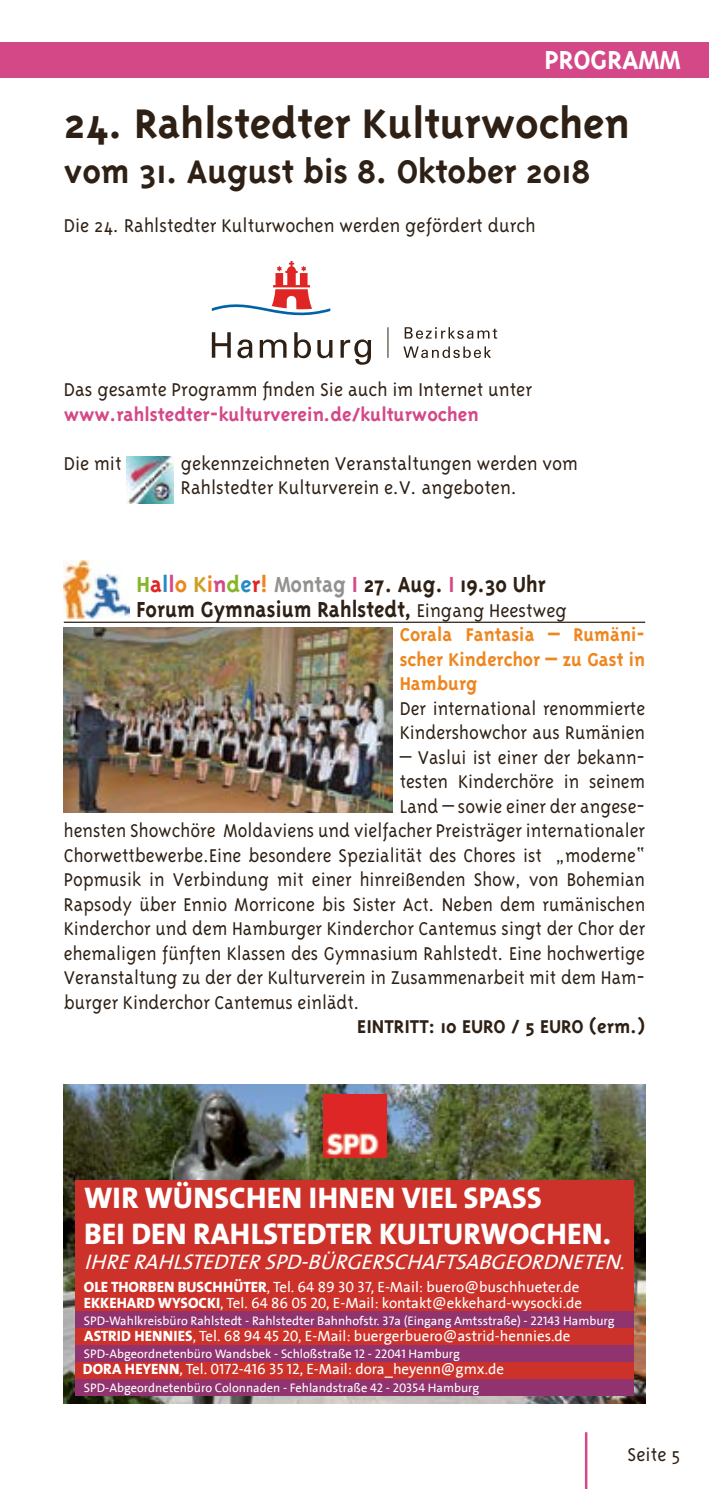
<style>
.page{position:relative;width:709px;height:1489px;background:#fff}
.page>*{position:absolute;margin:0;border:0;box-sizing:border-box;transform-origin:0 0}
.t1{font:700 47.5px "Triplex";color:#2e2014}
.t2{font:700 37.5px "Triplex";color:#2e2014}
.t3{font:800 30px/36px "The Sans";color:#fff}
.t4{font:700 30px "Triplex";color:#fff}
.t5{font:700 25px/24.5px "Triplex";color:#2e2014;scale:.93 1}
.t6{font:300 21.25px/24.5px "Triplex";color:#2e2014}
.t7{font:700 21.25px/24.5px "Triplex";color:#ee8620;text-align:justify}
.t8{font:italic 21.25px "SPD2002 The Sans";color:#fff}
.t9{font:700 21.25px "Triplex";color:#d44887}
.t10{font:700 21.25px "Triplex";color:#2e2014}
.t11{font:15px/16.5px "SPD2002 The Sans";color:#fff}
.t12{font:12.5px "SPD2002 The Sans";color:#fff}
.s1{color:#87b62d}
.s2{color:#df2625}
.s3{color:#268bc6}
.s4{color:#d44887}
.s5{color:#ee8620}
.s6{color:#cba123}
.s7{color:#949290}
.s8{font-weight:300;font-size:21.25px}
.s9{font-family:"The Sans";font-weight:800}
</style>
<div class="page">
<hr style="left:585px;top:1431px;width:2px;height:57px;background:#d44887">
<div style="left:0;top:43px;width:709px;height:35px;background:#d44887"></div>
<hr style="left:64px;top:621px;width:581px;height:2px;background:#2e2014">
<img style="left:126px;top:456px;width:48px;height:48px">
<img style="left:64px;top:560px;width:65px;height:58px">
<img style="left:64px;top:627px;width:328px;height:185px">
<svg style="left:212px;top:332px;width:19px;height:26px"></svg>
<svg style="left:237px;top:339px;width:15px;height:19px"></svg>
<svg style="left:260px;top:339px;width:26px;height:19px"></svg>
<svg style="left:294px;top:332px;width:17px;height:26px"></svg>
<svg style="left:317px;top:340px;width:15px;height:18px"></svg>
<svg style="left:340px;top:339px;width:31px;height:26px"></svg>
<svg style="left:212px;top:261px;width:118px;height:55px"></svg>
<svg style="left:403px;top:346px;width:88px;height:12px"></svg>
<hr style="left:387px;top:327px;width:1px;height:31px;background:#2e2014">
<svg style="left:405px;top:327px;width:92px;height:12px"></svg>
<img style="left:64px;top:1084px;width:581px;height:319px">
<img style="left:324px;top:1094px;width:62px;height:62px">
<div style="left:75px;top:1180px;width:558px;height:215px;background:#cc322a"></div>
<div style="left:75px;top:1310px;width:558px;height:17px;background:#91336e"></div>
<div style="left:75px;top:1344px;width:558px;height:17px;background:#91336e"></div>
<div style="left:75px;top:1378px;width:558px;height:17px;background:#91336e"></div>
<h3 class="t4" style="left:544px;top:43px;width:138px">PROGRAMM</h3>
<h1 class="t1" style="left:64px;top:97px;width:567px">24. Rahlstedter Kulturwochen</h1>
<h2 class="t2" style="left:64px;top:150px;width:528px">vom 31. August bis 8. Oktober 2018</h2>
<p class="t6" style="left:64px;top:213px;width:473px">Die 24. Rahlstedter Kulturwochen werden gefördert durch</p>
<p class="t6" style="left:64px;top:377px;width:470px">Das gesamte Programm finden Sie auch im Internet unter</p>
<p class="t9" style="left:64px;top:402px;width:416px">www.rahlstedter-kulturverein.de/kulturwochen</p>
<p class="t6" style="left:64px;top:450px;width:59px">Die mit</p>
<p class="t6" style="left:181px;top:450px;width:399px">gekennzeichneten Veranstaltungen werden vom<br>Rahlstedter Kulturverein e.V. angeboten.</p>
<p class="t5" style="left:136px;top:572px;width:464px"><span class="s1">H</span><span class="s2">a</span><span class="s3">l</span><span class="s4">l</span><span class="s5">o</span> <span class="s6">K</span><span class="s5">i</span><span class="s4">n</span><span class="s1">d</span><span class="s3">e</span><span class="s2">r</span><span class="s5">!</span> <span class="s7">Montag</span> <span class="s4">I</span> 27. Aug. |<span class="s4">I</span> 19.30 Uhr<br>Forum Gymnasium Rahlstedt, <span class="s8">Eingang Heestweg</span></p>
<p class="t7" style="left:400px;top:622px;width:247px">Corala Fantasia – Rumäni&shy;scher Kinderchor – zu Gast in Hamburg</p>
<p class="t6" style="left:400px;top:695px;width:247px">Der international renommierte<br>Kindershowchor aus Rumänien</p>
<p class="t6" style="left:400px;top:744px;width:247px">– Vaslui ist einer der bekann-</p>
<p class="t6" style="left:400px;top:769px;width:247px">testen Kinderchöre in seinem</p>
<p class="t6" style="left:400px;top:793px;width:247px">Land – sowie einer der angese-</p>
<p class="t6" style="left:64px;top:818px;width:583px">hensten Showchöre Moldaviens und vielfacher Preisträger internationaler</p>
<p class="t6" style="left:64px;top:842px;width:583px">Chorwettbewerbe.Eine besondere Spezialität des Chores ist „moderne“</p>
<p class="t6" style="left:64px;top:867px;width:583px">Popmusik in Verbindung mit einer hinreißenden Show, von Bohemian</p>
<p class="t6" style="left:64px;top:891px;width:583px">Rapsody über Ennio Morricone bis Sister Act. Neben dem rumänischen</p>
<p class="t6" style="left:64px;top:916px;width:583px">Kinderchor und dem Hamburger Kinderchor Cantemus singt der Chor der</p>
<p class="t6" style="left:64px;top:940px;width:583px">ehemaligen fünften Klassen des Gymnasium Rahlstedt. Eine hochwertige</p>
<p class="t6" style="left:64px;top:965px;width:583px">Veranstaltung zu der der Kulturverein in Zusammenarbeit mit dem Ham-</p>
<p class="t6" style="left:64px;top:989px;width:297px">burger Kinderchor Cantemus einlädt.</p>
<p class="t10" style="left:357px;top:1014px;width:289px">EINTRITT: 10 EURO / 5 EURO (erm.)</p>
<h3 class="t3" style="left:84px;top:1180px;width:528px">WIR WÜNSCHEN IHNEN VIEL SPASS<br>BEI DEN RAHLSTEDTER KULTURWOCHEN.</h3>
<p class="t8" style="left:84px;top:1250px;width:548px">IHRERAHLSTEDTERSPD-BÜRGERSCHAFTSABGEORDNETEN.</p>
<p class="t11" style="left:84px;top:1278px;width:500px"><span class="s9">OLE THORBEN BUSCHHÜTER</span>, Tel. 64 89 30 37, E-Mail: buero@buschhueter.de<br><span class="s9">EKKEHARD WYSOCKI</span>, Tel. 64 86 05 20, E-Mail: kontakt@ekkehard-wysocki.de</p>
<p class="t11" style="left:84px;top:1328px;width:488px"><span class="s9">ASTRID HENNIES</span>, Tel. 68 94 45 20, E-Mail: buergerbuero@astrid-hennies.de</p>
<p class="t11" style="left:83px;top:1361px;width:423px"><span class="s9">DORA HEYENN</span>, Tel. 0172-416 35 12, E-Mail: dora_heyenn@gmx.de</p>
<p class="t12" style="left:84px;top:1313px;width:532px">SPD-Wahlkreisbüro Rahlstedt - Rahlstedter Bahnhofstr. 37a (Eingang Amtsstraße) - 22143 Hamburg</p>
<p class="t12" style="left:84px;top:1347px;width:377px">SPD-Abgeordnetenbüro Wandsbek - Schloßstraße 12 - 22041 Hamburg</p>
<p class="t12" style="left:84px;top:1380px;width:397px">SPD-Abgeordnetenbüro Colonnaden - Fehlandstraße 42 - 20354 Hamburg</p>
<p class="t6" style="left:627px;top:1441px;width:55px">Seite 5</p>
</div>
